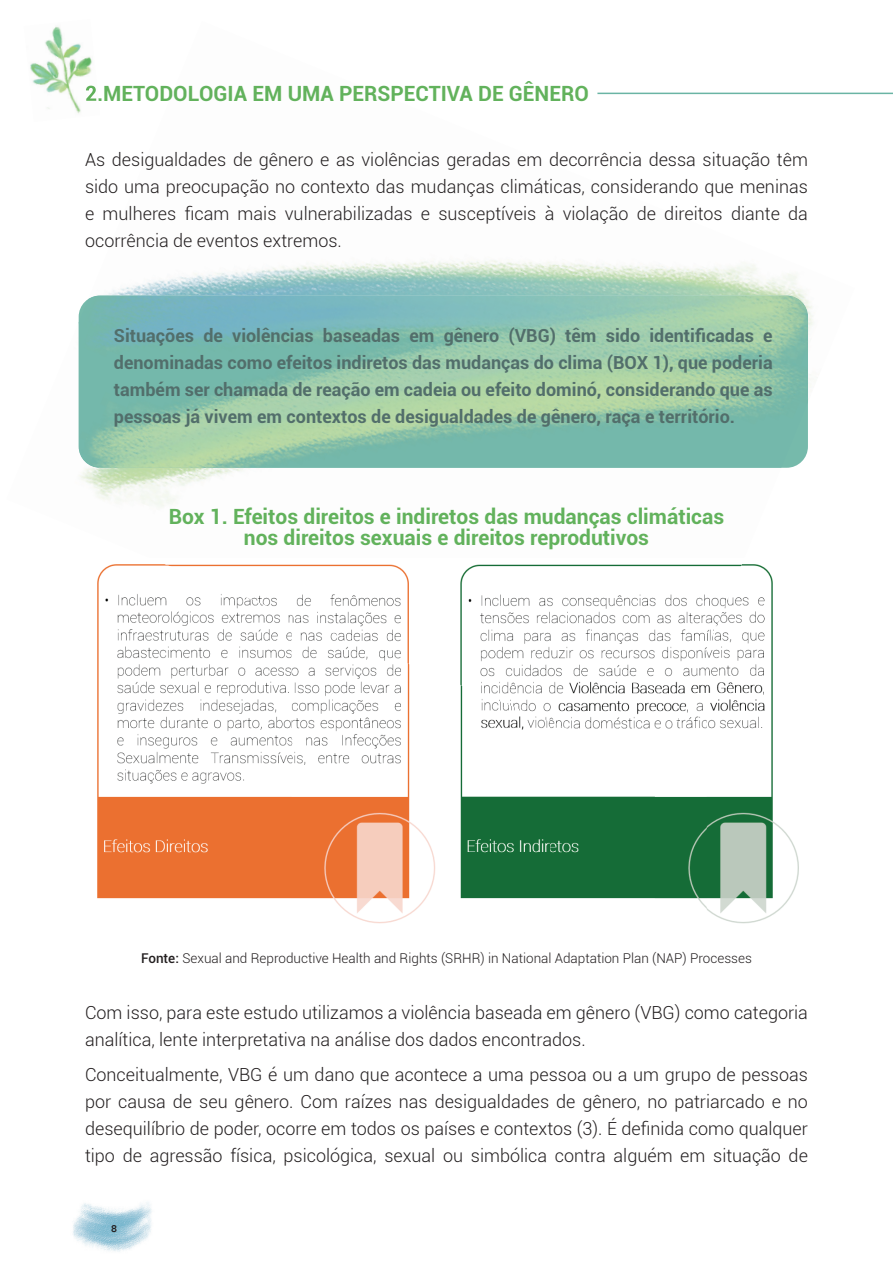
<style>
.page{position:relative;width:893px;height:1263px;background:#fff}
.page>*{position:absolute;margin:0;border:0;box-sizing:border-box;transform-origin:0 0}
.t1{font:700 21px/21px "Roboto";color:#62b25c;text-align:center}
.t2{font:300 18px/27px "Roboto";color:#231f20;text-align:justify}
.t3{font:700 18px/27px "Roboto";color:#526e6b;text-align:justify}
.t4{font:300 13.5px "Roboto";color:#231f20}
.t5{font:500 10.5px "Circular Std";color:#231f20}
.s1{font-weight:500}
</style>
<div class="page">
<img style="left:73px;top:1202px;width:79px;height:50px">
<img style="left:78px;top:92px;width:777px;height:415px">
<img style="left:79px;top:296px;width:729px;height:172px">
<img style="left:169px;top:92px;width:229px;height:9px">
<img style="left:30px;top:26px;width:70px;height:96px">
<img style="left:86px;top:82px;width:13px;height:19px">
<hr style="left:597px;top:93px;width:296px;height:1px;background:#6ab4a4">
<img style="left:97px;top:564px;width:194px;height:335px">
<img style="left:707px;top:564px;width:92px;height:360px">
<img style="left:291px;top:766px;width:145px;height:158px">
<img style="left:655px;top:796px;width:52px;height:113px">
<img style="left:460px;top:766px;width:90px;height:133px">
<div style="left:550px;top:796px;width:105px;height:103px;background:#156c37"></div>
<img style="left:149px;top:564px;width:595px;height:202px">
<p class="t1" style="left:85px;top:82px;width:505px">2.METODOLOGIA EM UMA PERSPECTIVA DE GÊNERO</p>
<p class="t2" style="left:85px;top:145px;width:724px">As desigualdades de gênero e as violências geradas em decorrência dessa situação têm sido uma preocupação no contexto das mudanças climáticas, considerando que meninas e mulheres ficam mais vulnerabilizadas e susceptíveis à violação de direitos diante da ocorrência de eventos extremos.</p>
<p class="t3" style="left:114px;top:321px;width:660px">Situações de violências baseadas em gênero (VBG) têm sido identificadas e denominadas como efeitos indiretos das mudanças do clima (BOX 1), que poderia também ser chamada de reação em cadeia ou efeito dominó, considerando que as pessoas já vivem em contextos de desigualdades de gênero, raça e território.</p>
<p class="t1" style="left:169px;top:506px;width:557px">Box 1. Efeitos direitos e indiretos das mudanças climáticas nos direitos sexuais e direitos reprodutivos</p>
<p class="t4" style="left:141px;top:949px;width:612px"><span class="s1">Fonte:</span> Sexual and Reproductive Health and Rights (SRHR) in National Adaptation Plan (NAP) Processes</p>
<p class="t2" style="left:85px;top:998px;width:724px">Com isso, para este estudo utilizamos a violência baseada em gênero (VBG) como categoria analítica, lente interpretativa na análise dos dados encontrados.</p>
<p class="t2" style="left:85px;top:1061px;width:724px">Conceitualmente, VBG é um dano que acontece a uma pessoa ou a um grupo de pessoas por causa de seu gênero. Com raízes nas desigualdades de gênero, no patriarcado e no desequilíbrio de poder, ocorre em todos os países e contextos (3). É definida como qualquer tipo de agressão física, psicológica, sexual ou simbólica contra alguém em situação de</p>
<p class="t5" style="left:111px;top:1222px;width:7px">8</p>
</div>
